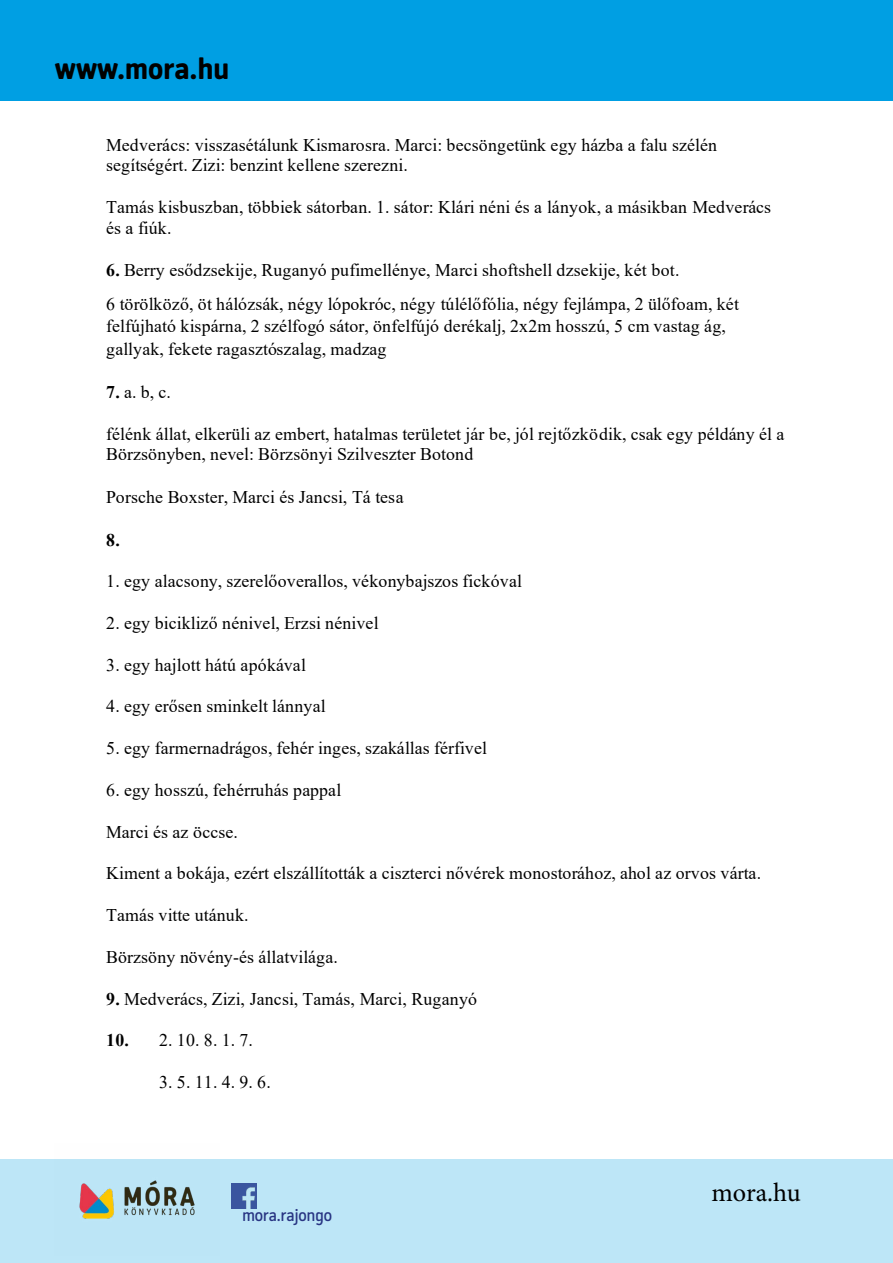
<style>
.page{position:relative;width:893px;height:1263px;background:#fff}
.page>*{position:absolute;margin:0;border:0;box-sizing:border-box;transform-origin:0 0}
.t1{font:500 30px "Katarine Std";color:#000}
.t2{font:26.25px "Minion Pro";letter-spacing:-.01em;color:#000}
.t3{font:17.85px/20.5px "Times New Roman";letter-spacing:.01em;color:#000}
.t4{font:700 17.85px "Times New Roman";color:#000}
.t5{font:500 17.1px "Katarine Std";color:#283583}
.s1{font-weight:700}
</style>
<div class="page">
<div style="left:0;top:1159px;width:893px;height:104px;background:#bde6f7"></div>
<div style="left:0;top:0;width:893px;height:101px;background:#009fe3"></div>
<img style="left:79px;top:1180px;width:116px;height:39px">
<img style="left:231px;top:1183px;width:26px;height:26px">
<h1 class="t1" style="left:55px;top:48px;width:176px">www.mora.hu</h1>
<p class="t3" style="left:106px;top:134px;width:612px">Medverács: visszasétálunk Kismarosra. Marci: becsöngetünk egy házba a falu szélén segítségért. Zizi: benzint kellene szerezni.</p>
<p class="t3" style="left:106px;top:196px;width:666px;line-height:21.1px">Tamás kisbuszban, többiek sátorban. 1. sátor: Klári néni és a lányok, a másikban Medverács és a fiúk.</p>
<p class="t3" style="left:106px;top:253px;width:634px;line-height:33.5px"><span class="s1">6.</span> Berry esődzsekije, Ruganyó pufimellénye, Marci shoftshell dzsekije, két bot.<br>6 törölköző, öt hálózsák, négy lópokróc, négy túlélőfólia, négy fejlámpa, 2 ülőfoam, két</p>
<p class="t3" style="left:106px;top:314px;width:621px;line-height:22.6px">felfújható kispárna, 2 szélfogó sátor, önfelfújó derékalj, 2x2m hosszú, 5 cm vastag ág, gallyak, fekete ragasztószalag, madzag</p>
<p class="t3" style="left:106px;top:381px;width:66px"><span class="s1">7.</span> a. b, c.</p>
<p class="t3" style="left:106px;top:423px;width:680px">félénk állat, elkerüli az embert, hatalmas területet jár be, jól rejtőzködik, csak egy példány él a<br>Börzsönyben, nevel: Börzsönyi Szilveszter Botond</p>
<p class="t3" style="left:106px;top:486px;width:299px">Porsche Boxster, Marci és Jancsi, Tá tesa</p>
<p class="t4" style="left:106px;top:527px;width:15px">8.</p>
<p class="t3" style="left:106px;top:571px;width:417px">1. egy alacsony, szerelőoverallos, vékonybajszos fickóval</p>
<p class="t3" style="left:106px;top:612px;width:274px">2. egy bicikliző nénivel, Erzsi nénivel</p>
<p class="t3" style="left:106px;top:654px;width:201px">3. egy hajlott hátú apókával</p>
<p class="t3" style="left:106px;top:695px;width:221px">4. egy erősen sminkelt lánnyal</p>
<p class="t3" style="left:106px;top:737px;width:382px">5. egy farmernadrágos, fehér inges, szakállas férfivel</p>
<p class="t3" style="left:106px;top:779px;width:237px">6. egy hosszú, fehérruhás pappal</p>
<p class="t3" style="left:106px;top:821px;width:133px">Marci és az öccse.</p>
<p class="t3" style="left:106px;top:862px;width:656px">Kiment a bokája, ezért elszállították a ciszterci nővérek monostorához, ahol az orvos várta.</p>
<p class="t3" style="left:106px;top:904px;width:144px">Tamás vitte utánuk.</p>
<p class="t3" style="left:106px;top:946px;width:233px">Börzsöny növény-és állatvilága.</p>
<p class="t3" style="left:106px;top:988px;width:372px"><span class="s1">9.</span> Medverács, Zizi, Jancsi, Tamás, Marci, Ruganyó</p>
<p class="t3" style="left:106px;top:1029px;width:148px"><span class="s1">10.</span> 2. 10. 8. 1. 7.</p>
<p class="t3" style="left:159px;top:1071px;width:113px">3. 5. 11. 4. 9. 6.</p>
<p class="t5" style="left:242px;top:1204px;width:91px">mora.rajongo</p>
<h2 class="t2" style="left:712px;top:1175px;width:91px">mora.hu</h2>
</div>
